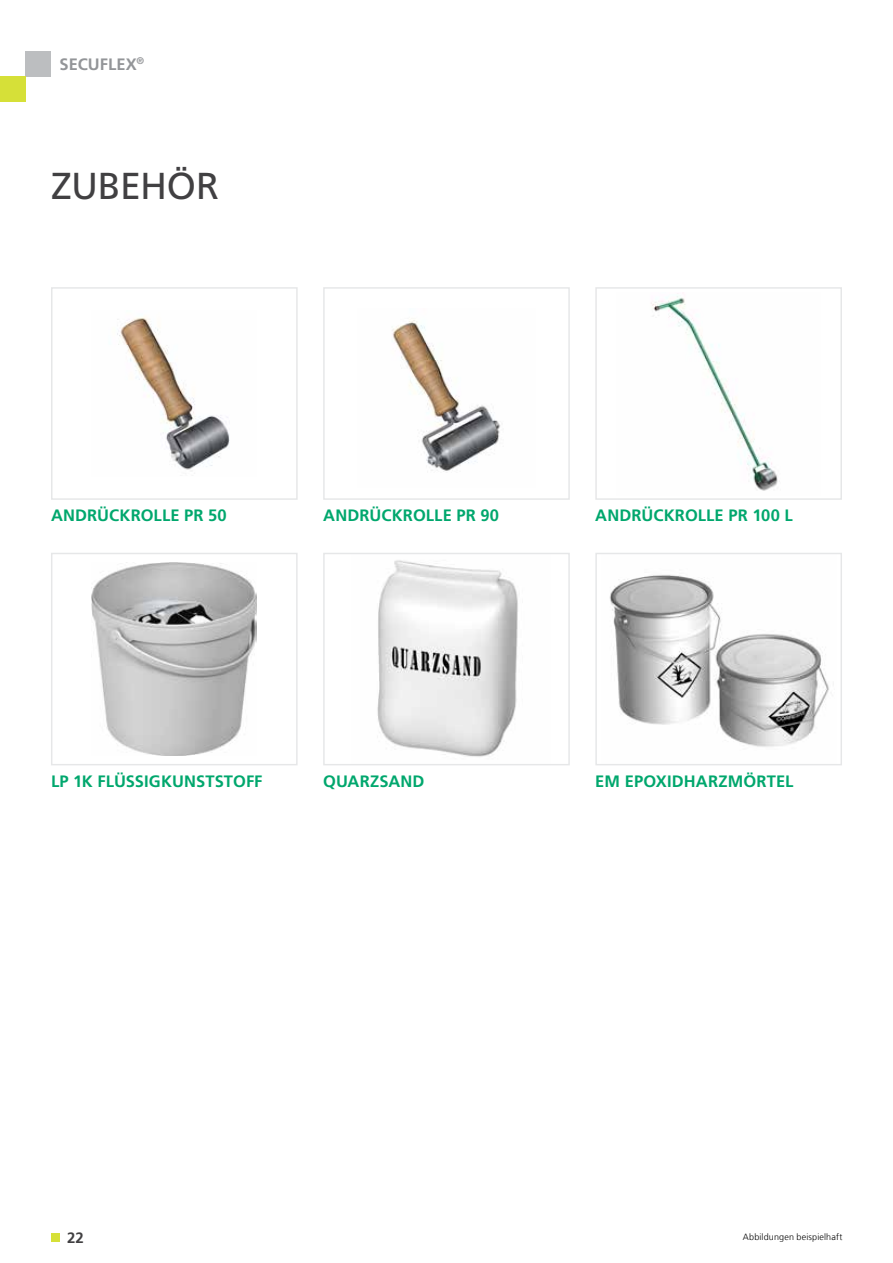
<style>
.page{position:relative;width:893px;height:1263px;background:#fff}
.page>*{position:absolute;margin:0;border:0;box-sizing:border-box;transform-origin:0 0}
.t1{font:37.5px "Frutiger LT Com";letter-spacing:-.015em;color:#414042}
.t2{font:700 16.5px "Frutiger LT Com";letter-spacing:.005em;color:#00a76d}
.t3{font:700 16.5px "Frutiger LT Com";letter-spacing:.005em;color:#939598}
.t4{font:700 15px "Frutiger LT Com";color:#414042}
.t5{font:300 9px "Frutiger LT Com";letter-spacing:.015em;color:#000}
</style>
<div class="page">
<div style="left:51px;top:1233px;width:9px;height:8px;background:#d6e038"></div>
<div style="left:26px;top:51px;width:25px;height:26px;background:#bcbec0"></div>
<div style="left:0;top:77px;width:26px;height:25px;background:#d6e038"></div>
<img style="left:92px;top:563px;width:165px;height:192px">
<div style="left:51px;top:553px;width:247px;height:212px;border:1px solid #e6e7e8"></div>
<img style="left:377px;top:560px;width:141px;height:197px">
<div style="left:323px;top:553px;width:247px;height:212px;border:1px solid #e6e7e8"></div>
<img style="left:651px;top:296px;width:127px;height:195px">
<div style="left:595px;top:287px;width:247px;height:213px;border:1px solid #e6e7e8"></div>
<img style="left:117px;top:317px;width:113px;height:154px">
<div style="left:51px;top:287px;width:247px;height:213px;border:1px solid #e6e7e8"></div>
<img style="left:392px;top:320px;width:109px;height:152px">
<div style="left:323px;top:287px;width:247px;height:213px;border:1px solid #e6e7e8"></div>
<img style="left:609px;top:575px;width:220px;height:172px">
<div style="left:595px;top:553px;width:247px;height:212px;border:1px solid #e6e7e8"></div>
<p class="t3" style="left:60px;top:54px;width:86px">SECUFLEX<sup>®</sup></p>
<h1 class="t1" style="left:51px;top:163px;width:169px">ZUBEHÖR</h1>
<p class="t2" style="left:51px;top:505px;width:177px">ANDRÜCKROLLE PR 50</p>
<p class="t2" style="left:323px;top:505px;width:177px">ANDRÜCKROLLE PR 90</p>
<p class="t2" style="left:595px;top:505px;width:199px">ANDRÜCKROLLE PR 100 L</p>
<p class="t2" style="left:51px;top:771px;width:213px">LP 1K FLÜSSIGKUNSTSTOFF</p>
<p class="t2" style="left:323px;top:771px;width:103px">QUARZSAND</p>
<p class="t2" style="left:595px;top:771px;width:200px">EM EPOXIDHARZMÖRTEL</p>
<p class="t4" style="left:67px;top:1228px;width:18px">22</p>
<p class="t5" style="left:743px;top:1231px;width:101px">Abbildungen beispielhaft</p>
</div>
